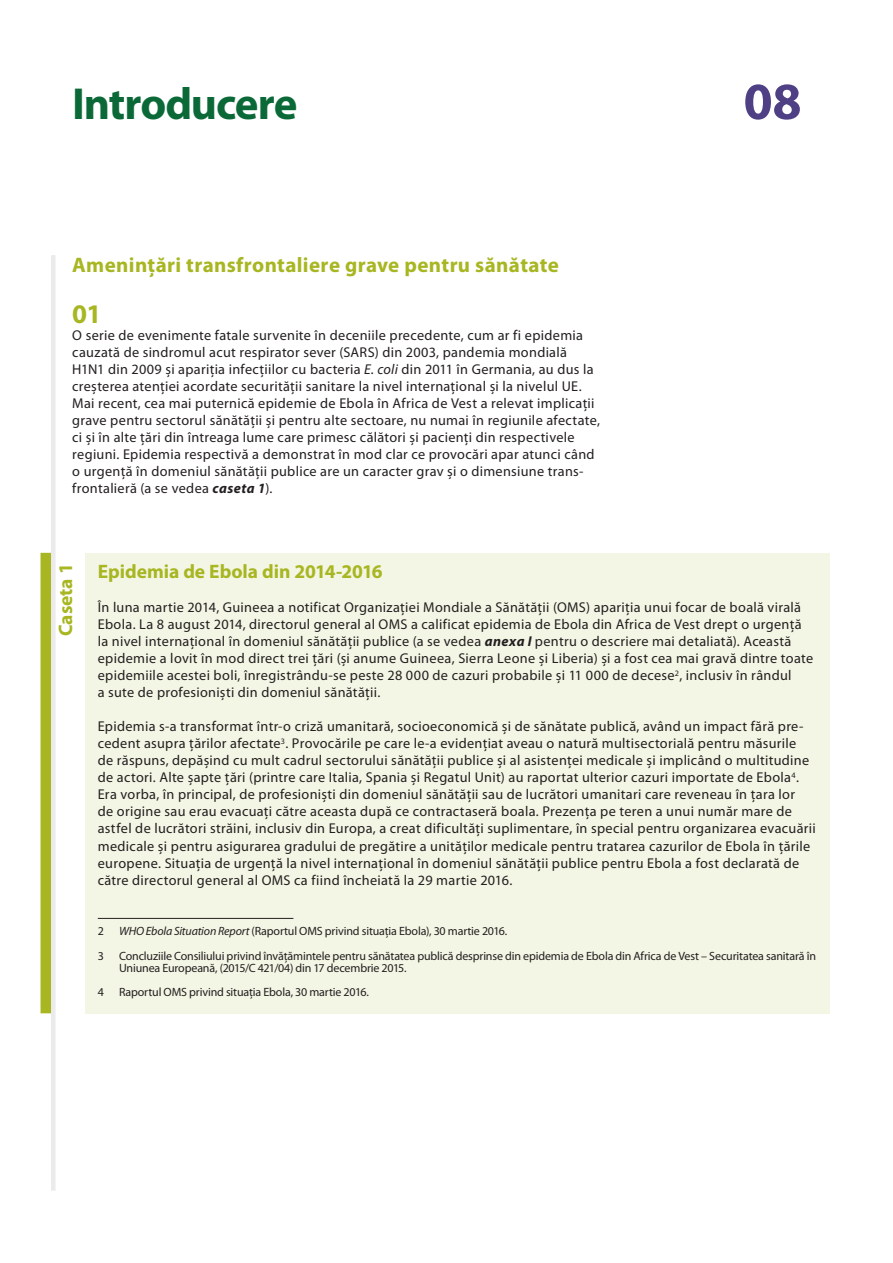
<style>
.page{position:relative;width:893px;height:1263px;background:#fff}
.page>*{position:absolute;margin:0;border:0;box-sizing:border-box;transform-origin:0 0}
.t1{font:700 52.5px "Myriad Pro";color:#4f4085}
.E_01_-_CHAP_TITRE_CH{font:700 45px "Myriad Pro";letter-spacing:-.025em;color:#0b6938}
.E_05_-_CHAP__1__TEXT{font:700 27px "Myriad Pro";color:#a7b621}
.E_02_-_CHAP__TITRE_C{font:700 21px "Myriad Pro";letter-spacing:.015em;color:#a7b621}
.F_02_-_BOX_TITRE_COL{font:700 19.5px "Myriad Pro";color:#a7b621}
.F_01_-_GREEN_BOX_NUM{font:700 19.5px "Myriad Pro";letter-spacing:-.005em;color:#a7b621}
.F_04_-_BOX_TEXTE{font:14.25px/17px "Myriad Pro";letter-spacing:.02em;color:#231f20}
.E_05_-_CHAP__1__TEXT-2{font:14.25px/17px "Myriad Pro";letter-spacing:.02em;color:#231f20}
.E_08_-_CHAP__FOOTNOT{font:12px/12px "Myriad Pro";letter-spacing:-.015em;color:#231f20}
.s1{font-style:italic}
.s2{font-weight:700;font-style:italic}
</style>
<div class="page">
<div style="left:51px;top:255px;width:5px;height:936px;background:#ebebeb"></div>
<div style="left:85px;top:553px;width:744px;height:460px;background:#f4f6e5"></div>
<div style="left:41px;top:553px;width:10px;height:460px;background:#a7b621"></div>
<hr style="left:98px;top:918px;width:195px;height:1px;background:#231f20">
<p class="E_01_-_CHAP_TITRE_CH" style="left:72px;top:79px;width:227px">Introducere</p>
<h1 class="t1" style="left:743px;top:72px;width:60px">08</h1>
<p class="E_02_-_CHAP__TITRE_C" style="left:72px;top:253px;width:488px">Amenințări transfrontaliere grave pentru sănătate</p>
<p class="E_05_-_CHAP__1__TEXT" style="left:72px;top:299px;width:31px">01</p>
<p class="E_05_-_CHAP__1__TEXT-2" style="left:72px;top:327px;width:529px">O serie de evenimente fatale survenite în deceniile precedente, cum ar fi epidemia cauzată de sindromul acut respirator sever (SARS) din 2003, pandemia mondială H1N1 din 2009 și apariția infecțiilor cu bacteria <span class="s1">E. coli</span> din 2011 în Germania, au dus la creșterea atenției acordate securității sanitare la nivel internațional și la nivelul UE.<br>Mai recent, cea mai puternică epidemie de Ebola în Africa de Vest a relevat implicații grave pentru sectorul sănătății și pentru alte sectoare, nu numai în regiunile afectate, ci și în alte țări din întreaga lume care primesc călători și pacienți din respectivele regiuni. Epidemia respectivă a demonstrat în mod clar ce provocări apar atunci când o urgență în domeniul sănătății publice are un caracter grav și o dimensiune trans&shy;frontalieră (a se vedea <span class="s2">caseta 1</span>).</p>
<p class="F_01_-_GREEN_BOX_NUM" style="left:55px;top:636px;width:74px;rotate:-90deg">Caseta 1</p>
<p class="F_02_-_BOX_TITRE_COL" style="left:98px;top:561px;width:286px">Epidemia de Ebola din 2014-2016</p>
<p class="F_04_-_BOX_TEXTE" style="left:98px;top:599px;width:717px">În luna martie 2014, Guineea a notificat Organizației Mondiale a Sănătății (OMS) apariția unui focar de boală virală Ebola. La 8 august 2014, directorul general al OMS a calificat epidemia de Ebola din Africa de Vest drept o urgență la nivel internațional în domeniul sănătății publice (a se vedea <span class="s2">anexa I</span> pentru o descriere mai detaliată). Această epidemie a lovit în mod direct trei țări (și anume Guineea, Sierra Leone și Liberia) și a fost cea mai gravă dintre toate epidemiile acestei boli, înregistrându-se peste 28 000 de cazuri probabile și 11 000 de decese<sup>2</sup>, inclusiv în rândul<br>a sute de profesioniști din domeniul sănătății.</p>
<p class="F_04_-_BOX_TEXTE" style="left:98px;top:718px;width:719px">Epidemia s-a transformat într-o criză umanitară, socioeconomică și de sănătate publică, având un impact fără pre&shy;cedent asupra țărilor afectate<sup>3</sup>. Provocările pe care le-a evidențiat aveau o natură multisectorială pentru măsurile<br>de răspuns, depășind cu mult cadrul sectorului sănătății publice și al asistenței medicale și implicând o multitudine de actori. Alte șapte țări (printre care Italia, Spania și Regatul Unit) au raportat ulterior cazuri importate de Ebola<sup>4</sup>.<br>Era vorba, în principal, de profesioniști din domeniul sănătății sau de lucrători umanitari care reveneau în țara lor<br>de origine sau erau evacuați către aceasta după ce contractaseră boala. Prezența pe teren a unui număr mare de astfel de lucrători străini, inclusiv din Europa, a creat dificultăți suplimentare, în special pentru organizarea evacuării medicale și pentru asigurarea gradului de pregătire a unităților medicale pentru tratarea cazurilor de Ebola în țările europene. Situația de urgență la nivel internațional în domeniul sănătății publice pentru Ebola a fost declarată de către directorul general al OMS ca fiind încheiată la 29 martie 2016.</p>
<p class="E_08_-_CHAP__FOOTNOT" style="left:98px;top:925px;width:8px">2</p>
<p class="E_08_-_CHAP__FOOTNOT" style="left:119px;top:925px;width:390px"><span class="s1">WHO Ebola Situation Report</span> (Raportul OMS privind situația Ebola), 30 martie 2016.</p>
<p class="E_08_-_CHAP__FOOTNOT" style="left:98px;top:950px;width:8px">3</p>
<p class="E_08_-_CHAP__FOOTNOT" style="left:119px;top:950px;width:698px">Concluziile Consiliului privind învățămintele pentru sănătatea publică desprinse din epidemia de Ebola din Africa de Vest – Securitatea sanitară în<br>Uniunea Europeană, (2015/C 421/04) din 17 decembrie 2015.</p>
<p class="E_08_-_CHAP__FOOTNOT" style="left:98px;top:986px;width:8px">4</p>
<p class="E_08_-_CHAP__FOOTNOT" style="left:119px;top:986px;width:251px">Raportul OMS privind situația Ebola, 30 martie 2016.</p>
</div>
